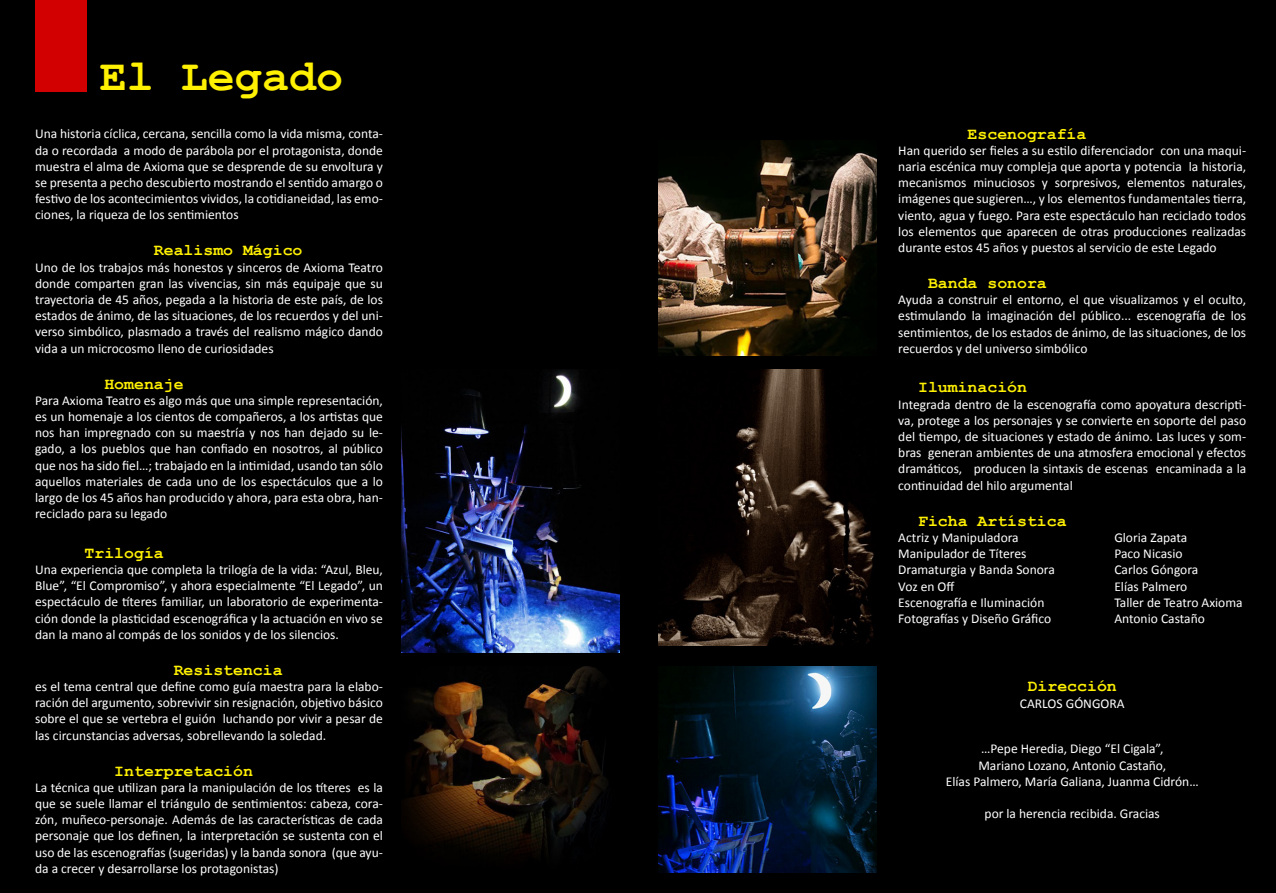
<style>
.page{position:relative;width:1276px;height:893px;background:#000}
.page>*{position:absolute;margin:0;border:0;box-sizing:border-box;transform-origin:0 0}
.t1{font:700 45px "Courier New";color:#fff101}
.t2{font:700 16.5px "Courier New";color:#fff101}
.t3{font:13.5px/16.2px "Calibri";color:#fff;text-align:justify}
</style>
<div class="page">
<div style="left:35px;top:0;width:52px;height:91px;background:#d20000"></div>
<img style="left:658px;top:140px;width:218px;height:215px">
<img style="left:402px;top:666px;width:218px;height:209px">
<img style="left:658px;top:370px;width:218px;height:276px">
<img style="left:402px;top:370px;width:218px;height:283px">
<img style="left:658px;top:666px;width:218px;height:206px">
<p class="t1" style="left:100px;top:48px;width:244px">El Legado</p>
<p class="t3" style="left:35px;top:125px;width:349px">Una historia cíclica, cercana, sencilla como la vida misma, conta&shy;da o recordada a modo de parábola por el protagonista, donde muestra el alma de Axioma que se desprende de su envoltura y se presenta a pecho descubierto mostrando el sentido amargo o festivo de los acontecimientos vividos, la cotidianeidad, las emo&shy;ciones, la riqueza de los sentimientos</p>
<p class="t2" style="left:154px;top:240px;width:150px">Realismo Mágico</p>
<p class="t3" style="left:35px;top:259px;width:349px">Uno de los trabajos más honestos y sinceros de Axioma Teatro donde comparten gran las vivencias, sin más equipaje que su trayectoria de 45 años, pegada a la historia de este país, de los estados de ánimo, de las situaciones, de los recuerdos y del uni&shy;verso simbólico, plasmado a través del realismo mágico dando vida a un microcosmo lleno de curiosidades</p>
<p class="t2" style="left:104px;top:373px;width:81px">Homenaje</p>
<p class="t3" style="left:35px;top:392px;width:349px">Para Axioma Teatro es algo más que una simple representación, es un homenaje a los cientos de compañeros, a los artistas que nos han impregnado con su maestría y nos han dejado su le&shy;gado, a los pueblos que han confiado en nosotros, al público que nos ha sido fiel…; trabajado en la intimidad, usando tan sólo aquellos materiales de cada uno de los espectáculos que a lo largo de los 45 años han producido y ahora, para esta obra, han&shy;reciclado para su legado</p>
<p class="t2" style="left:85px;top:542px;width:81px">Trilogía</p>
<p class="t3" style="left:35px;top:561px;width:349px">Una experiencia que completa la trilogía de la vida: “Azul, Bleu, Blue”, “El Compromiso”, y ahora especialmente “El Legado”, un espectáculo de títeres familiar, un laboratorio de experimenta&shy;ción donde la plasticidad escenográfica y la actuación en vivo se dan la mano al compás de los sonidos y de los silencios.</p>
<p class="t2" style="left:174px;top:659px;width:110px">Resistencia</p>
<p class="t3" style="left:35px;top:678px;width:349px">es el tema central que define como guía maestra para la elabo&shy;ración del argumento, sobrevivir sin resignación, objetivo básico sobre el que se vertebra el guión luchando por vivir a pesar de las circunstancias adversas, sobrellevando la soledad.</p>
<p class="t2" style="left:114px;top:760px;width:140px">Interpretación</p>
<p class="t3" style="left:35px;top:779px;width:349px">La técnica que utilizan para la manipulación de los títeres es la que se suele llamar el triángulo de sentimientos: cabeza, cora&shy;zón, muñeco-personaje. Además de las características de cada personaje que los definen, la interpretación se sustenta con el uso de las escenografías (sugeridas) y la banda sonora (que ayu&shy;da a crecer y desarrollarse los protagonistas)</p>
<p class="t2" style="left:967px;top:123px;width:120px">Escenografía</p>
<p class="t3" style="left:898px;top:142px;width:349px">Han querido ser fieles a su estilo diferenciador con una maqui&shy;naria escénica muy compleja que aporta y potencia la historia, mecanismos minuciosos y sorpresivos, elementos naturales, imágenes que sugieren…, y los elementos fundamentales tierra, viento, agua y fuego. Para este espectáculo han reciclado todos los elementos que aparecen de otras producciones realizadas durante estos 45 años y puestos al servicio de este Legado</p>
<p class="t2" style="left:928px;top:273px;width:120px">Banda sonora</p>
<p class="t3" style="left:898px;top:291px;width:349px">Ayuda a construir el entorno, el que visualizamos y el oculto, estimulando la imaginación del público... escenografía de los sentimientos, de los estados de ánimo, de las situaciones, de los recuerdos y del universo simbólico</p>
<p class="t2" style="left:918px;top:377px;width:110px">Iluminación</p>
<p class="t3" style="left:898px;top:396px;width:349px">Integrada dentro de la escenografía como apoyatura descripti&shy;va, protege a los personajes y se convierte en soporte del paso del tiempo, de situaciones y estado de ánimo. Las luces y som&shy;bras generan ambientes de una atmosfera emocional y efectos dramáticos, producen la sintaxis de escenas encaminada a la continuidad del hilo argumental</p>
<p class="t2" style="left:918px;top:510px;width:150px">Ficha Artística</p>
<p class="t3" style="left:898px;top:529px;width:122px">Actriz y Manipuladora</p>
<p class="t3" style="left:1114px;top:529px;width:75px">Gloria Zapata</p>
<p class="t3" style="left:898px;top:545px;width:130px">Manipulador de Títeres</p>
<p class="t3" style="left:1114px;top:545px;width:70px">Paco Nicasio</p>
<p class="t3" style="left:898px;top:561px;width:158px">Dramaturgia y Banda Sonora</p>
<p class="t3" style="left:1114px;top:561px;width:85px">Carlos Góngora</p>
<p class="t3" style="left:898px;top:577px;width:58px">Voz en Off</p>
<p class="t3" style="left:1114px;top:577px;width:74px">Elías Palmero</p>
<p class="t3" style="left:898px;top:594px;width:148px">Escenografía e Iluminación</p>
<p class="t3" style="left:1114px;top:594px;width:130px">Taller de Teatro Axioma</p>
<p class="t3" style="left:898px;top:610px;width:154px">Fotografías y Diseño Gráfico</p>
<p class="t3" style="left:1114px;top:610px;width:92px">Antonio Castaño</p>
<p class="t2" style="left:1027px;top:676px;width:91px">Dirección</p>
<p class="t3" style="left:1020px;top:694px;width:106px">CARLOS GÓNGORA</p>
<p class="t3" style="left:981px;top:740px;width:184px">…Pepe Heredia, Diego “El Cigala”,</p>
<p class="t3" style="left:978px;top:757px;width:189px">Mariano Lozano, Antonio Castaño,</p>
<p class="t3" style="left:946px;top:773px;width:254px">Elías Palmero, María Galiana, Juanma Cidrón…</p>
<p class="t3" style="left:984px;top:805px;width:177px">por la herencia recibida. Gracias</p>
</div>
